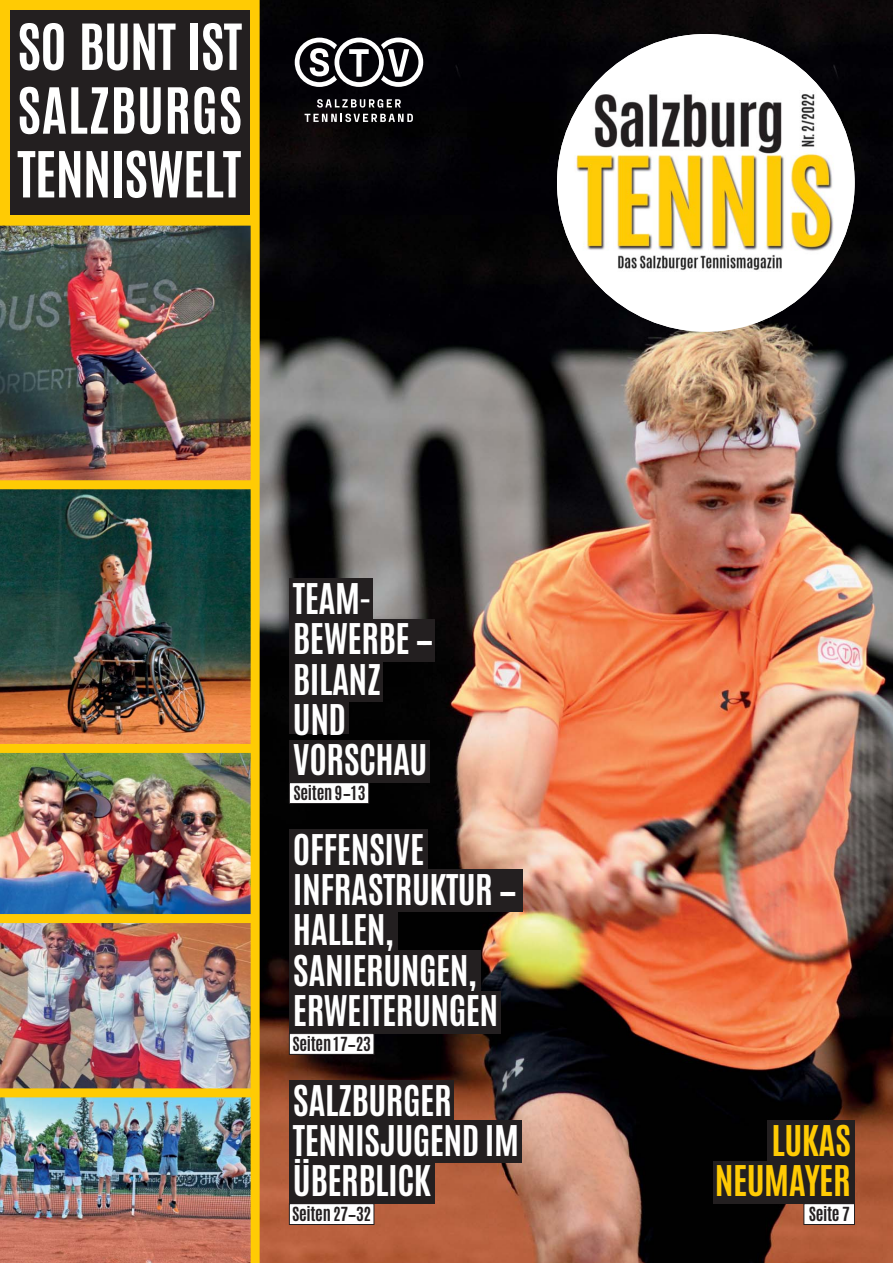
<style>
.page{position:relative;width:893px;height:1263px;background:#fff}
.page>*{position:absolute;margin:0;border:0;box-sizing:border-box;transform-origin:0 0}
.t1{font:700 54px/63.8px "Antonio";letter-spacing:-.015em;color:#fff;text-align:justify}
.t2{font:700 36px/40.3px "Antonio";letter-spacing:-.015em;color:#fff}
.t3{font:700 36px/40.3px "Antonio";letter-spacing:-.015em;color:#ffcb04;text-align:right}
.t4{font:700 16.5px "Antonio";letter-spacing:-.02em;color:#231f20}
</style>
<div class="page">
<div style="left:0;top:0;width:255px;height:221px;background:#ffcb04"></div>
<div style="left:10px;top:10px;width:239px;height:204px;background:#231f20"></div>
<img style="left:260px;top:0;width:633px;height:1263px">
<img style="left:557px;top:34px;width:298px;height:298px;border-radius:50%">
<svg style="left:317px;top:99px;width:84px;height:9px"></svg>
<svg style="left:305px;top:114px;width:108px;height:8px"></svg>
<svg style="left:295px;top:38px;width:128px;height:49px"></svg>
<div style="left:289px;top:691px;width:60px;height:42px;background:#231f20"></div>
<div style="left:289px;top:659px;width:94px;height:43px;background:#231f20"></div>
<div style="left:289px;top:619px;width:145px;height:42px;background:#231f20"></div>
<div style="left:289px;top:578px;width:83px;height:43px;background:#231f20"></div>
<div style="left:289px;top:740px;width:141px;height:42px;background:#231f20"></div>
<div style="left:289px;top:783px;width:80px;height:20px;background:#fff"></div>
<div style="left:289px;top:782px;width:80px;height:22px;border:1px solid #231f20"></div>
<div style="left:289px;top:950px;width:192px;height:43px;background:#231f20"></div>
<div style="left:289px;top:910px;width:109px;height:42px;background:#231f20"></div>
<div style="left:289px;top:829px;width:139px;height:43px;background:#231f20"></div>
<div style="left:289px;top:870px;width:234px;height:42px;background:#231f20"></div>
<div style="left:289px;top:991px;width:212px;height:42px;background:#231f20"></div>
<div style="left:289px;top:1033px;width:85px;height:21px;background:#fff"></div>
<div style="left:289px;top:1033px;width:85px;height:21px;border:1px solid #231f20"></div>
<div style="left:289px;top:1120px;width:232px;height:43px;background:#231f20"></div>
<div style="left:289px;top:1080px;width:165px;height:43px;background:#231f20"></div>
<div style="left:289px;top:1161px;width:146px;height:42px;background:#231f20"></div>
<div style="left:289px;top:1204px;width:85px;height:20px;background:#fff"></div>
<div style="left:289px;top:1203px;width:85px;height:22px;border:1px solid #231f20"></div>
<div style="left:767px;top:1120px;width:88px;height:43px;background:#231f20"></div>
<div style="left:713px;top:1161px;width:142px;height:42px;background:#231f20"></div>
<div style="left:804px;top:1204px;width:50px;height:20px;background:#fff"></div>
<div style="left:804px;top:1203px;width:51px;height:22px;border:1px solid #231f20"></div>
<img style="left:0;top:226px;width:251px;height:1037px">
<div style="left:251px;top:0;width:9px;height:1263px;background:#ffcb04"></div>
<div style="left:0;top:480px;width:255px;height:9px;background:#ffcb04"></div>
<div style="left:0;top:744px;width:255px;height:9px;background:#ffcb04"></div>
<div style="left:0;top:914px;width:255px;height:9px;background:#ffcb04"></div>
<div style="left:0;top:1088px;width:255px;height:9px;background:#ffcb04"></div>
<div style="left:0;top:217px;width:255px;height:9px;background:#ffcb04"></div>
<h1 class="t1" style="left:17px;top:18px;width:227px">SO BUNT IST SALZBURGS TENNISWELT</h1>
<p class="t2" style="left:293px;top:580px;width:80px">TEAM-</p>
<p class="t2" style="left:293px;top:620px;width:143px">BEWERBE ––</p>
<p class="t2" style="left:293px;top:661px;width:90px">BILANZ</p>
<p class="t2" style="left:293px;top:701px;width:55px">UND</p>
<p class="t2" style="left:293px;top:741px;width:136px">VORSCHAU</p>
<p class="t4" style="left:294px;top:785px;width:74px">Seiten 9––13</p>
<p class="t2" style="left:293px;top:831px;width:226px">OFFENSIVE<br>INFRASTRUKTUR ––</p>
<p class="t2" style="left:293px;top:912px;width:102px">HALLEN,</p>
<p class="t2" style="left:293px;top:952px;width:185px">SANIERUNGEN,</p>
<p class="t2" style="left:293px;top:992px;width:207px">ERWEITERUNGEN</p>
<p class="t4" style="left:292px;top:1036px;width:80px">Seiten 17––23</p>
<p class="t2" style="left:293px;top:1082px;width:160px">SALZBURGER</p>
<p class="t2" style="left:293px;top:1122px;width:228px">TENNISJUGEND IM</p>
<p class="t2" style="left:293px;top:1162px;width:139px">ÜBERBLICK</p>
<p class="t4" style="left:292px;top:1206px;width:81px">Seiten 27––32</p>
<p class="t3" style="left:715px;top:1122px;width:138px">LUKAS<br>NEUMAYER</p>
<p class="t4" style="left:809px;top:1206px;width:42px">Seite 7</p>
</div>
